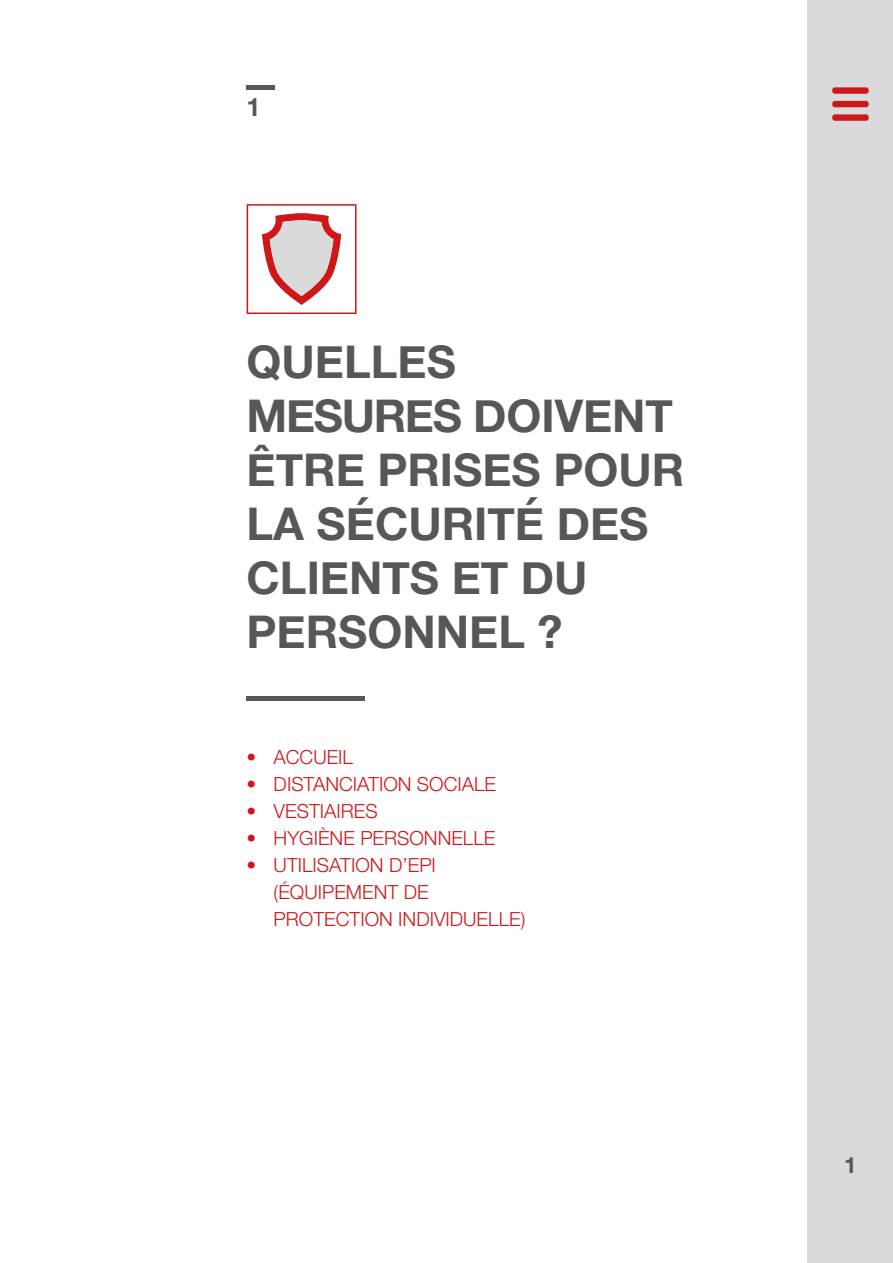
<style>
.page{position:relative;width:893px;height:1263px;background:#fff}
.page>*{position:absolute;margin:0;border:0;box-sizing:border-box;transform-origin:0 0}
.t1{font:700 45px/54px "Helvetica Neue";color:#575756}
.t2{font:700 25.5px "Helvetica Neue LT";color:#575756}
.t3{font:700 22.5px "Helvetica Neue LT";color:#575756}
.t4{font:300 19.5px/27px "Helvetica Neue LT";color:#cd1719}
</style>
<div class="page">
<div style="left:808px;top:0;width:85px;height:1263px;background:#dadada"></div>
<div style="left:247px;top:696px;width:118px;height:5px;background:#575756"></div>
<div style="left:247px;top:85px;width:28px;height:5px;background:#575756"></div>
<div style="left:247px;top:204px;width:109px;height:110px;border:2px solid #cd1719"></div>
<svg style="left:262px;top:213px;width:79px;height:92px"></svg>
<div style="left:832px;top:87px;width:37px;height:7px;background:#cd1719;border-radius:3px"></div>
<div style="left:832px;top:101px;width:37px;height:6px;background:#cd1719;border-radius:3px"></div>
<div style="left:832px;top:114px;width:37px;height:7px;background:#cd1719;border-radius:3px"></div>
<h2 class="t2" style="left:247px;top:91px;width:16px">1</h2>
<h1 class="t1" style="left:247px;top:336px;width:439px">QUELLES<br>MESURES DOIVENT<br>ÊTRE PRISES POUR<br>LA SÉCURITÉ DES<br>CLIENTS ET DU<br>PERSONNEL ?</h1>
<p class="t4" style="left:247px;top:743px;width:108px">• ACCUEIL</p>
<p class="t4" style="left:247px;top:770px;width:251px">• DISTANCIATION SOCIALE</p>
<p class="t4" style="left:247px;top:797px;width:133px">• VESTIAIRES</p>
<p class="t4" style="left:247px;top:824px;width:250px">• HYGIÈNE PERSONNELLE</p>
<p class="t4" style="left:274px;top:851px;width:253px;text-indent:-27px">• UTILISATION D’EPI (ÉQUIPEMENT DE<br>PROTECTION INDIVIDUELLE)</p>
<p class="t3" style="left:844px;top:1151px;width:14px">1</p>
</div>
